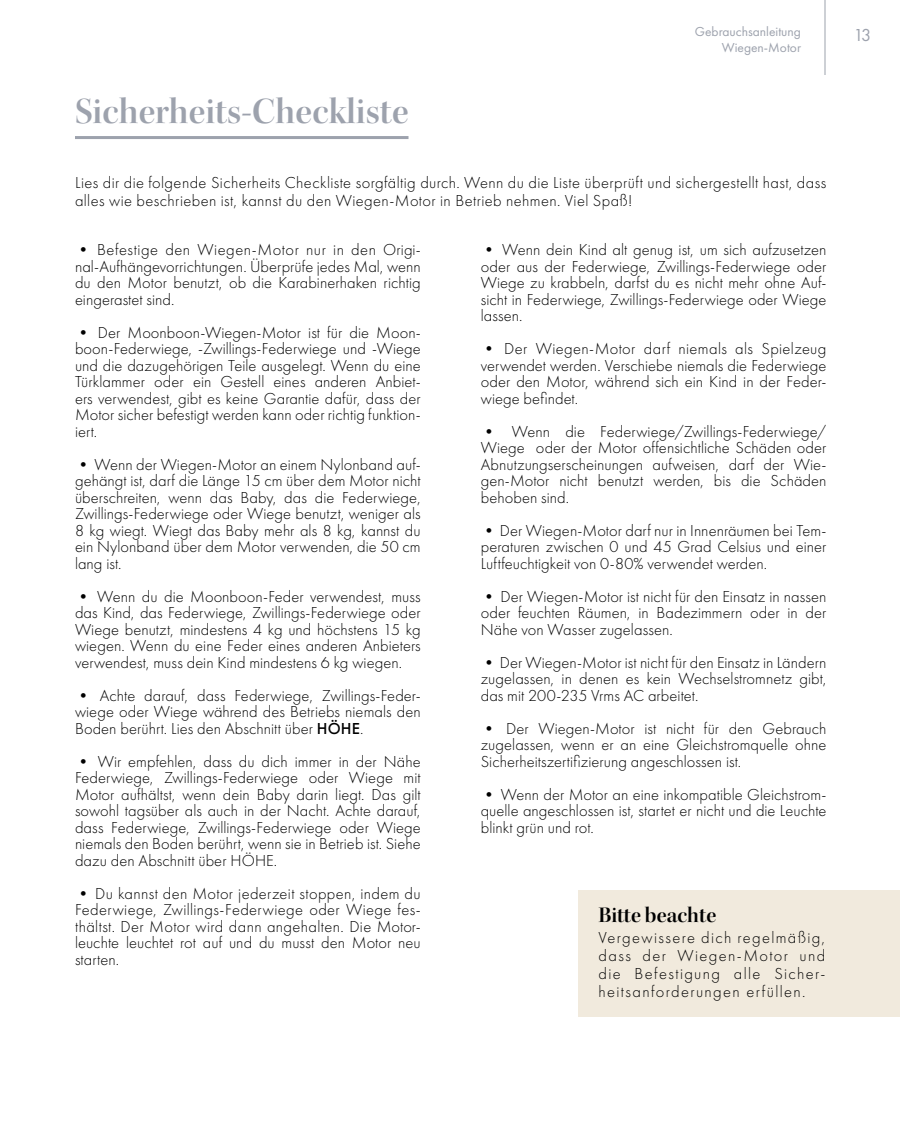
<style>
.page{position:relative;width:900px;height:1125px;background:#fff}
.page>*{position:absolute;margin:0;border:0;box-sizing:border-box;transform-origin:0 0}
.t1{font:37.5px "Kepler Std Semibold Disp";color:#9da2ad}
.t2{font:22.5px "Kepler Std Semibold Disp";letter-spacing:.005em;color:#000}
.t3{font:18px "Futura PT";color:#9da2ad}
.t4{font:300 16.5px/16.5px "Futura PT";letter-spacing:.005em;color:#000;text-align:justify}
.t5{font:300 16.5px/18px "Futura PT";letter-spacing:.025em;color:#000}
.t6{font:13.5px/16.2px "Futura PT";color:#9da2ad;text-align:right}
.s1{font-weight:500}
</style>
<div class="page">
<div style="left:579px;top:890px;width:321px;height:126px;background:#f1eadd"></div>
<hr style="left:75px;top:136px;width:334px;height:3px;background:#9da2ad">
<hr style="left:825px;top:0;width:1px;height:75px;background:#9da2ad">
<h1 class="t1" style="left:75px;top:90px;width:335px">Sicherheits-Checkliste</h1>
<p class="t6" style="left:695px;top:23px;width:108px">Gebrauchsanleitung<br>Wiegen-Motor</p>
<p class="t5" style="left:75px;top:174px;width:753px">Lies dir die folgende Sicherheits Checkliste sorgfältig durch. Wenn du die Liste überprüft und sichergestellt hast, dass alles wie beschrieben ist, kannst du den Wiegen-Motor in Betrieb nehmen. Viel Spaß!</p>
<p class="t4" style="left:75px;top:242px;width:347px">• Befestige den Wiegen-Motor nur in den Origi&shy;nal-Aufhängevorrichtungen. Überprüfe jedes Mal, wenn du den Motor benutzt, ob die Karabinerhaken richtig eingerastet sind.</p>
<p class="t4" style="left:75px;top:324px;width:347px">• Der Moonboon-Wiegen-Motor ist für die Moon&shy;boon-Federwiege, -Zwillings-Federwiege und -Wiege und die dazugehörigen Teile ausgelegt. Wenn du eine Türklammer oder ein Gestell eines anderen Anbiet&shy;ers verwendest, gibt es keine Garantie dafür, dass der Motor sicher befestigt werden kann oder richtig funktion&shy;iert.</p>
<p class="t4" style="left:75px;top:456px;width:347px">• Wenn der Wiegen-Motor an einem Nylonband auf&shy;gehängt ist, darf die Länge 15 cm über dem Motor nicht überschreiten, wenn das Baby, das die Federwiege, Zwillings-Federwiege oder Wiege benutzt, weniger als 8 kg wiegt. Wiegt das Baby mehr als 8 kg, kannst du ein Nylonband über dem Motor verwenden, die 50 cm lang ist.</p>
<p class="t4" style="left:75px;top:588px;width:347px">• Wenn du die Moonboon-Feder verwendest, muss das Kind, das Federwiege, Zwillings-Federwiege oder Wiege benutzt, mindestens 4 kg und höchstens 15 kg wiegen. Wenn du eine Feder eines anderen Anbieters verwendest, muss dein Kind mindestens 6 kg wiegen.</p>
<p class="t4" style="left:75px;top:687px;width:347px">• Achte darauf, dass Federwiege, Zwillings-Feder&shy;wiege oder Wiege während des Betriebs niemals den Boden berührt. Lies den Abschnitt über <span class="s1">HÖHE</span>.</p>
<p class="t4" style="left:75px;top:753px;width:347px">• Wir empfehlen, dass du dich immer in der Nähe Federwiege, Zwillings-Federwiege oder Wiege mit Motor aufhältst, wenn dein Baby darin liegt. Das gilt sowohl tagsüber als auch in der Nacht. Achte darauf, dass Federwiege, Zwillings-Federwiege oder Wiege niemals den Boden berührt, wenn sie in Betrieb ist. Siehe dazu den Abschnitt über HÖHE.</p>
<p class="t4" style="left:75px;top:885px;width:347px">• Du kannst den Motor jederzeit stoppen, indem du Federwiege, Zwillings-Federwiege oder Wiege fes&shy;thältst. Der Motor wird dann angehalten. Die Motor&shy;leuchte leuchtet rot auf und du musst den Motor neu starten.</p>
<p class="t4" style="left:481px;top:242px;width:347px">• Wenn dein Kind alt genug ist, um sich aufzusetzen oder aus der Federwiege, Zwillings-Federwiege oder Wiege zu krabbeln, darfst du es nicht mehr ohne Auf&shy;sicht in Federwiege, Zwillings-Federwiege oder Wiege lassen.</p>
<p class="t4" style="left:481px;top:341px;width:347px">• Der Wiegen-Motor darf niemals als Spielzeug verwendet werden. Verschiebe niemals die Federwiege oder den Motor, während sich ein Kind in der Feder&shy;wiege befindet.</p>
<p class="t4" style="left:481px;top:423px;width:347px">• Wenn die Federwiege/Zwillings-Federwiege/ Wiege oder der Motor offensichtliche Schäden oder Abnutzungserscheinungen aufweisen, darf der Wie&shy;gen-Motor nicht benutzt werden, bis die Schäden behoben sind.</p>
<p class="t4" style="left:481px;top:522px;width:347px">• Der Wiegen-Motor darf nur in Innenräumen bei Tem&shy;peraturen zwischen 0 und 45 Grad Celsius und einer Luftfeuchtigkeit von 0-80% verwendet werden.</p>
<p class="t4" style="left:481px;top:588px;width:347px">• Der Wiegen-Motor ist nicht für den Einsatz in nassen oder feuchten Räumen, in Badezimmern oder in der Nähe von Wasser zugelassen.</p>
<p class="t4" style="left:481px;top:654px;width:347px">• Der Wiegen-Motor ist nicht für den Einsatz in Ländern zugelassen, in denen es kein Wechselstromnetz gibt, das mit 200-235 Vrms AC arbeitet.</p>
<p class="t4" style="left:481px;top:720px;width:347px">• Der Wiegen-Motor ist nicht für den Gebrauch zugelassen, wenn er an eine Gleichstromquelle ohne Sicherheitszertifizierung angeschlossen ist.</p>
<p class="t4" style="left:481px;top:786px;width:347px">• Wenn der Motor an eine inkompatible Gleichstrom&shy;quelle angeschlossen ist, startet er nicht und die Leuchte blinkt grün und rot.</p>
<h2 class="t2" style="left:598px;top:902px;width:119px">Bitte beachte</h2>
<p class="t4" style="left:598px;top:929px;width:228px;line-height:18px">Vergewissere dich regelmäßig, dass der Wiegen-Motor und die Befestigung alle Sicher&shy;heitsanforderungen erfüllen.</p>
<p class="t3" style="left:854px;top:25px;width:19px">13</p>
</div>
